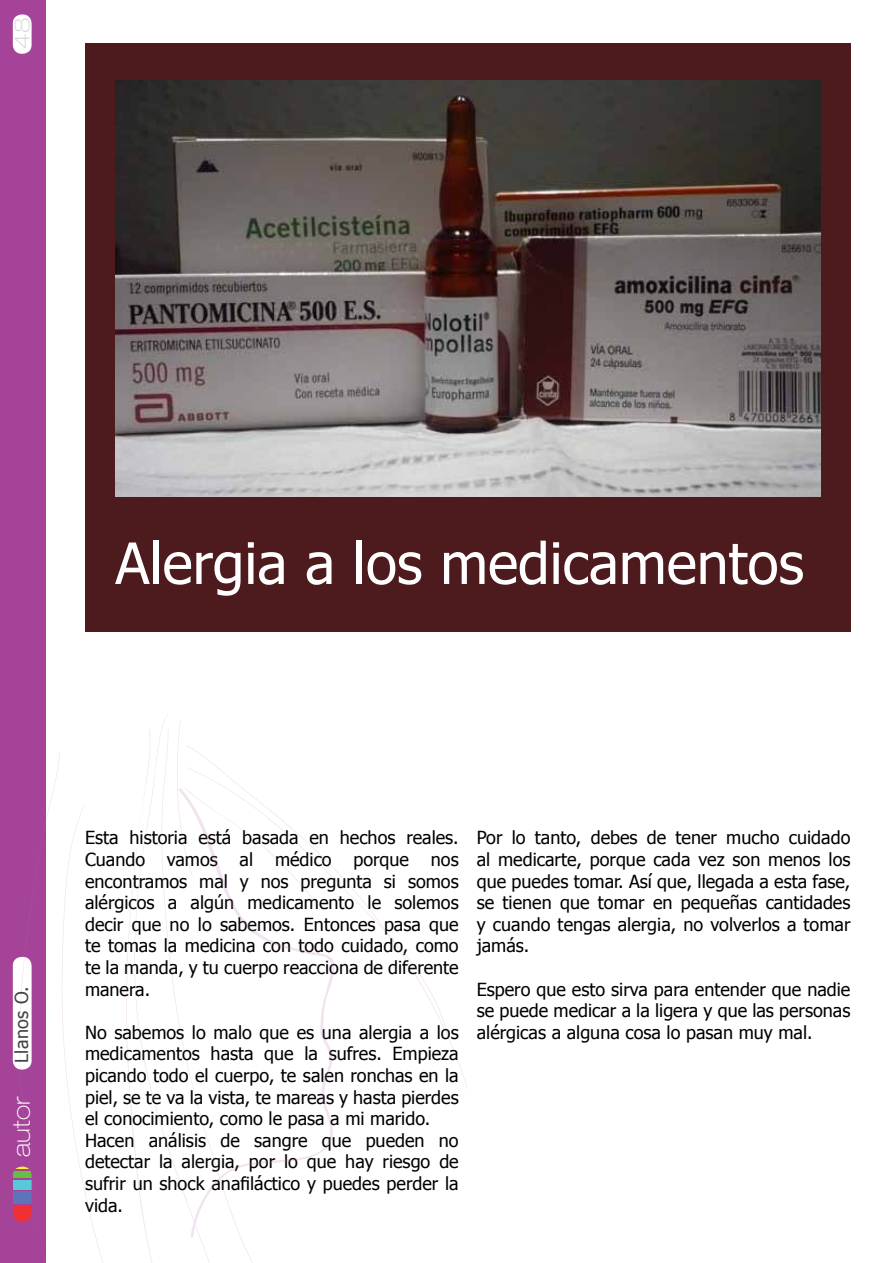
<style>
.page{position:relative;width:893px;height:1263px;background:#fff}
.page>*{position:absolute;margin:0;border:0;box-sizing:border-box;transform-origin:0 0}
.t1{font:57px "Tahoma";color:#fff}
.t2{font:100 expanded 24px "Helvetica Neue LT Pro";letter-spacing:-.005em;color:#fff}
.t3{font:100 expanded 20.7px "Helvetica Neue LT Pro";color:#d4d5d7;scale:1.16 1}
.t4{font:18px/21.6px "Tahoma";color:#000;text-align:justify}
.t5{font:18px "Tahoma";letter-spacing:.02em;color:#414042}
</style>
<div class="page">
<div style="left:85px;top:43px;width:765px;height:588px;background:#4d1b1e"></div>
<img style="left:115px;top:81px;width:705px;height:416px">
<div style="left:0;top:0;width:46px;height:1263px;background:#a54399"></div>
<div style="left:13px;top:957px;width:19px;height:112px;background:#fff;border-radius:9px"></div>
<div style="left:13px;top:1206px;width:19px;height:16px;background:#ee2f33"></div>
<div style="left:13px;top:1191px;width:19px;height:13px;background:#5d74b8"></div>
<div style="left:13px;top:1180px;width:19px;height:9px;background:#59c8d9"></div>
<div style="left:13px;top:1172px;width:18px;height:6px;background:#68bd45"></div>
<hr style="left:13px;top:1166px;width:18px;height:3px;background:#f6ee38">
<svg style="left:13px;top:14px;width:19px;height:40px"></svg>
<svg style="left:14px;top:17px;width:17px;height:32px"></svg>
<svg style="left:260px;top:1089px;width:73px;height:75px"></svg>
<svg style="left:260px;top:802px;width:208px;height:287px"></svg>
<svg style="left:223px;top:772px;width:37px;height:491px"></svg>
<svg style="left:162px;top:714px;width:61px;height:549px"></svg>
<svg style="left:17px;top:752px;width:86px;height:511px"></svg>
<svg style="left:126px;top:729px;width:42px;height:534px"></svg>
<p class="t3" style="left:10px;top:49px;width:28px;rotate:-90deg">48</p>
<h1 class="t1" style="left:115px;top:525px;width:690px">Alergia a los medicamentos</h1>
<p class="t5" style="left:9px;top:1063px;width:78px;rotate:-90deg">Llanos O.</p>
<h2 class="t2" style="left:7px;top:1157px;width:62px;rotate:-90deg">autor</h2>
<p class="t4" style="left:85px;top:826px;width:375px">Esta historia está basada en hechos reales.<br>Cuando vamos al médico porque nos encontramos mal y nos pregunta si somos alérgicos a algún medicamento le solemos decir que no lo sabemos. Entonces pasa que te tomas la medicina con todo cuidado, como te la manda, y tu cuerpo reacciona de diferente manera.</p>
<p class="t4" style="left:85px;top:1020px;width:375px;text-align:left">No sabemos lo malo que es una alergia a los medicamentos hasta que la sufres. Empieza picando todo el cuerpo, te salen ronchas en la piel, se te va la vista, te mareas y hasta pierdes el conocimiento, como le pasa a mi marido.<br>Hacen análisis de sangre que pueden no detectar la alergia, por lo que hay riesgo de sufrir un shock anafiláctico y puedes perder la vida.</p>
<p class="t4" style="left:477px;top:826px;width:375px">Por lo tanto, debes de tener mucho cuidado al medicarte, porque cada vez son menos los que puedes tomar. Así que, llegada a esta fase, se tienen que tomar en pequeñas cantidades y cuando tengas alergia, no volverlos a tomar jamás.</p>
<p class="t4" style="left:477px;top:977px;width:375px">Espero que esto sirva para entender que nadie se puede medicar a la ligera y que las personas alérgicas a alguna cosa lo pasan muy mal.</p>
</div>
